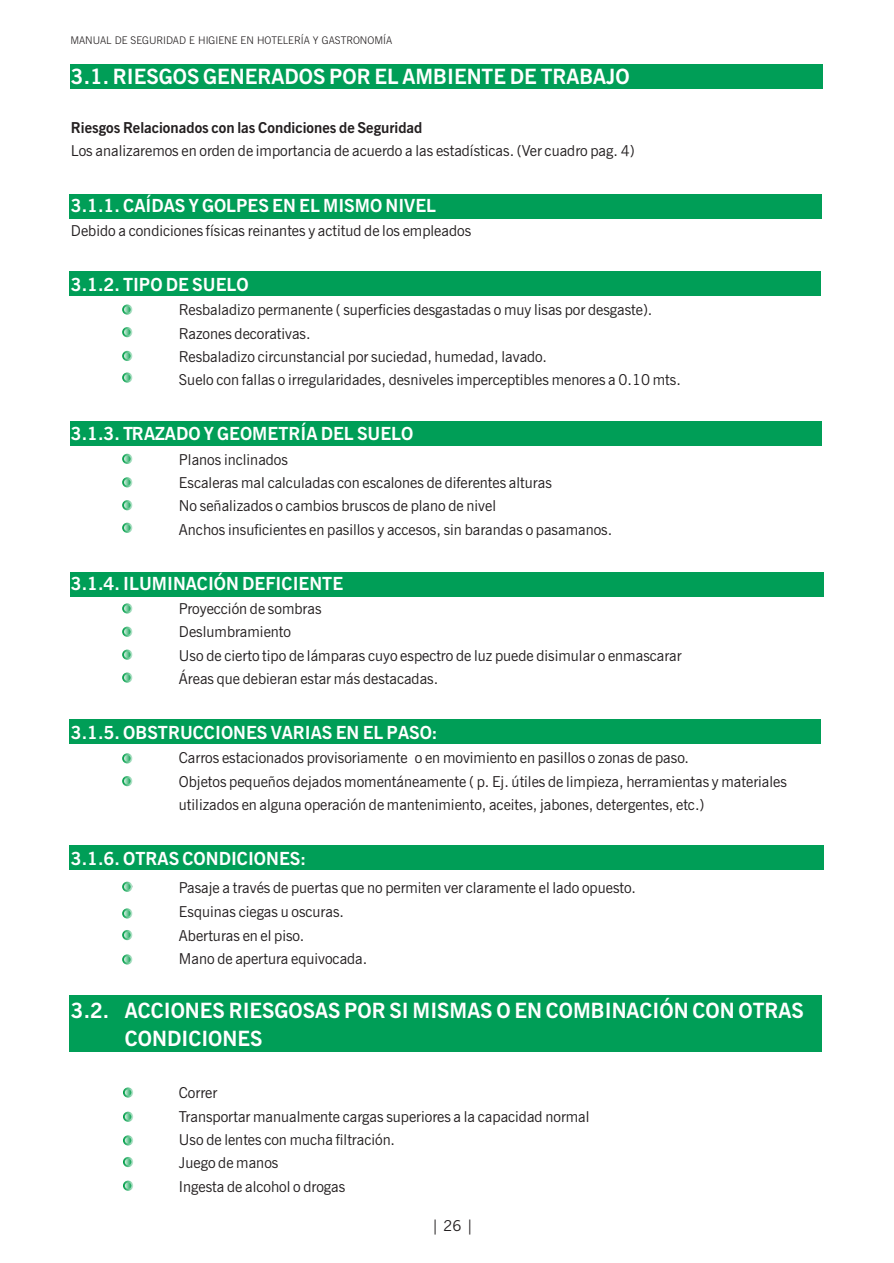
<style>
.page{position:relative;width:894px;height:1263px;background:#fff}
.page>*{position:absolute;margin:0;border:0;box-sizing:border-box;transform-origin:0 0}
.t1{font:700 21px/27.8px "News Goth BT";color:#fff}
.t2{font:700 18px "News Goth BT";color:#fff}
.t3{font:700 18px "News Goth BT";color:#231f20}
.t4{font:15px/23.2px "News Goth BT";color:#231f20}
.t5{font:700 15px "News Goth BT";color:#231f20}
.t6{font:10.5px "News Goth Lt BT";color:#231f20}
</style>
<div class="page">
<div style="left:69px;top:995px;width:753px;height:57px;background:#009e57"></div>
<div style="left:69px;top:845px;width:755px;height:25px;background:#009e57"></div>
<div style="left:70px;top:720px;width:751px;height:24px;background:#009e57"></div>
<div style="left:70px;top:572px;width:753px;height:24px;background:#009e57"></div>
<div style="left:70px;top:422px;width:751px;height:24px;background:#009e57"></div>
<div style="left:70px;top:271px;width:751px;height:24px;background:#009e57"></div>
<div style="left:69px;top:194px;width:753px;height:25px;background:#009e57"></div>
<div style="left:70px;top:64px;width:753px;height:25px;background:#009e57"></div>
<svg style="left:122px;top:304px;width:10px;height:11px"></svg>
<svg style="left:122px;top:327px;width:10px;height:10px"></svg>
<svg style="left:122px;top:351px;width:10px;height:10px"></svg>
<svg style="left:122px;top:372px;width:10px;height:11px"></svg>
<svg style="left:122px;top:454px;width:10px;height:10px"></svg>
<svg style="left:122px;top:477px;width:10px;height:10px"></svg>
<svg style="left:122px;top:500px;width:10px;height:10px"></svg>
<svg style="left:122px;top:523px;width:10px;height:10px"></svg>
<svg style="left:122px;top:603px;width:10px;height:11px"></svg>
<svg style="left:122px;top:627px;width:10px;height:10px"></svg>
<svg style="left:122px;top:650px;width:10px;height:10px"></svg>
<svg style="left:122px;top:673px;width:10px;height:10px"></svg>
<svg style="left:122px;top:753px;width:10px;height:10px"></svg>
<svg style="left:122px;top:776px;width:10px;height:10px"></svg>
<svg style="left:122px;top:882px;width:10px;height:10px"></svg>
<svg style="left:122px;top:908px;width:10px;height:11px"></svg>
<svg style="left:122px;top:930px;width:10px;height:10px"></svg>
<svg style="left:122px;top:954px;width:10px;height:11px"></svg>
<svg style="left:123px;top:1087px;width:10px;height:11px"></svg>
<svg style="left:123px;top:1112px;width:10px;height:10px"></svg>
<svg style="left:123px;top:1135px;width:10px;height:11px"></svg>
<svg style="left:123px;top:1157px;width:10px;height:10px"></svg>
<svg style="left:123px;top:1181px;width:10px;height:10px"></svg>
<p class="t6" style="left:70px;top:36px;width:323px">MANUAL DE SEGURIDAD E HIGIENE EN HOTELERÍA Y GASTRONOMÍA</p>
<h1 class="t1" style="left:71px;top:65px;width:560px">3.1. RIESGOS GENERADOS POR EL AMBIENTE DE TRABAJO</h1>
<p class="t5" style="left:71px;top:122px;width:353px">Riesgos Relacionados con las Condiciones de Seguridad</p>
<p class="t4" style="left:71px;top:141px;width:565px">Los analizaremos en orden de importancia de acuerdo a las estadísticas. (Ver cuadro pag. 4)</p>
<p class="t2" style="left:71px;top:198px;width:367px">3.1.1. CAÍDAS Y GOLPES EN EL MISMO NIVEL</p>
<p class="t4" style="left:71px;top:220px;width:402px">Debido a condiciones físicas reinantes y actitud de los empleados</p>
<p class="t2" style="left:71px;top:277px;width:179px">3.1.2. TIPO DE SUELO</p>
<p class="t4" style="left:179px;top:300px;width:504px">Resbaladizo permanente ( superficies desgastadas o muy lisas por desgaste).<br>Razones decorativas.<br>Resbaladizo circunstancial por suciedad, humedad, lavado.<br>Suelo con fallas o irregularidades, desniveles imperceptibles menores a 0.10 mts.</p>
<p class="t2" style="left:71px;top:427px;width:344px">3.1.3. TRAZADO Y GEOMETRÍA DEL SUELO</p>
<p class="t4" style="left:179px;top:449px;width:435px">Planos inclinados<br>Escaleras mal calculadas con escalones de diferentes alturas<br>No señalizados o cambios bruscos de plano de nivel<br>Anchos insuficientes en pasillos y accesos, sin barandas o pasamanos.</p>
<p class="t2" style="left:71px;top:576px;width:274px">3.1.4. ILUMINACIÓN DEFICIENTE</p>
<p class="t4" style="left:179px;top:598px;width:504px">Proyección de sombras<br>Deslumbramiento<br>Uso de cierto tipo de lámparas cuyo espectro de luz puede disimular o enmascarar Áreas que debieran estar más destacadas.</p>
<p class="t2" style="left:71px;top:725px;width:368px">3.1.5. OBSTRUCCIONES VARIAS EN EL PASO:</p>
<p class="t4" style="left:179px;top:748px;width:610px">Carros estacionados provisoriamente o en movimiento en pasillos o zonas de paso.<br>Objetos pequeños dejados momentáneamente ( p. Ej. útiles de limpieza, herramientas y materiales utilizados en alguna operación de mantenimiento, aceites, jabones, detergentes, etc.)</p>
<p class="t2" style="left:71px;top:851px;width:237px">3.1.6. OTRAS CONDICIONES:</p>
<p class="t3" style="left:128px;top:879px;width:7px">·</p>
<p class="t4" style="left:179px;top:877px;width:459px;line-height:23.7px">Pasaje a través de puertas que no permiten ver claramente el lado opuesto.<br>Esquinas ciegas u oscuras.<br>Aberturas en el piso.<br>Mano de apertura equivocada.</p>
<h1 class="t1" style="left:125px;top:999px;width:680px;text-indent:-54px">3.2. ACCIONES RIESGOSAS POR SI MISMAS O EN COMBINACIÓN CON OTRAS<br>CONDICIONES</h1>
<p class="t4" style="left:179px;top:1083px;width:412px">Correr<br>Transportar manualmente cargas superiores a la capacidad normal<br>Uso de lentes con mucha filtración.<br>Juego de manos<br>Ingesta de alcohol o drogas</p>
<p class="t4" style="left:431px;top:1216px;width:44px">| 26 |</p>
</div>
